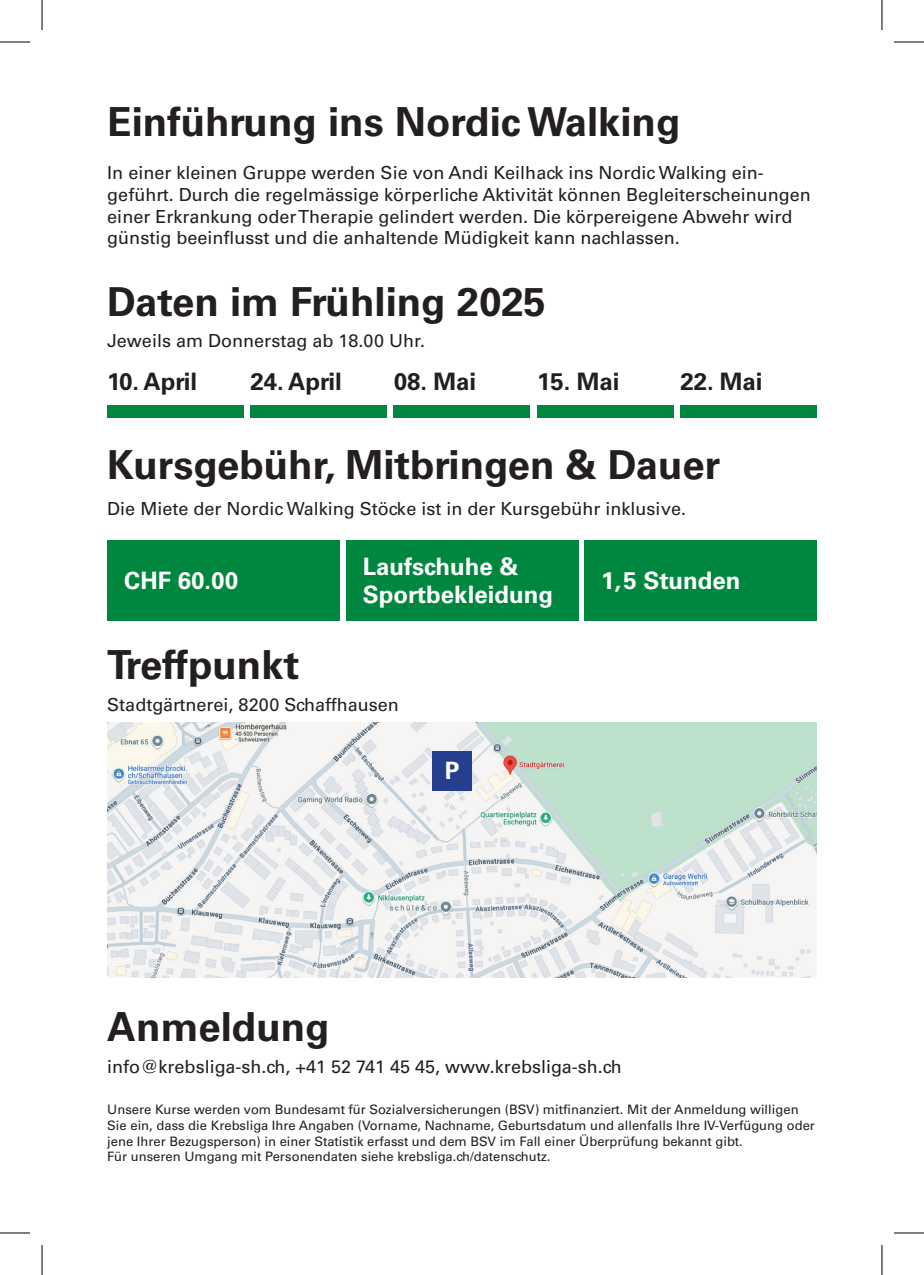
<style>
.page{position:relative;width:924px;height:1275px;background:#fff}
.page>*{position:absolute;margin:0;border:0;box-sizing:border-box;transform-origin:0 0}
.t1{font:700 40px "Univers LT Std";color:#231f20}
.t2{font:700 24px/28.8px "Univers LT Std";color:#fff}
.t3{font:700 24px "Univers LT Std";color:#231f20}
.t4{font:700 24px "Univers 65";color:#fff}
.t5{font:18px/21.6px "Univers LT Std";color:#231f20}
.t6{font:13px/15.6px "Univers LT Std";color:#231f20}
</style>
<div class="page">
<div style="left:107px;top:540px;width:233px;height:80px;background:#00873f"></div>
<div style="left:345px;top:540px;width:233px;height:80px;background:#00873f"></div>
<div style="left:583px;top:540px;width:233px;height:80px;background:#00873f"></div>
<div style="left:107px;top:405px;width:136px;height:13px;background:#00873f"></div>
<div style="left:250px;top:405px;width:136px;height:13px;background:#00873f"></div>
<div style="left:393px;top:405px;width:137px;height:13px;background:#00873f"></div>
<div style="left:537px;top:405px;width:136px;height:13px;background:#00873f"></div>
<div style="left:680px;top:405px;width:136px;height:13px;background:#00873f"></div>
<img style="left:107px;top:722px;width:709px;height:255px">
<div style="left:432px;top:751px;width:39px;height:39px;background:#253f8e"></div>
<hr style="left:0;top:42px;width:30px;height:1px;background:#000">
<hr style="left:893px;top:42px;width:30px;height:1px;background:#000">
<hr style="left:0;top:1232px;width:30px;height:1px;background:#000">
<hr style="left:893px;top:1232px;width:30px;height:1px;background:#000">
<hr style="left:42px;top:0;width:1px;height:30px;background:#000">
<hr style="left:42px;top:1245px;width:1px;height:30px;background:#000">
<hr style="left:881px;top:0;width:1px;height:30px;background:#000">
<hr style="left:881px;top:1245px;width:1px;height:30px;background:#000">
<h1 class="t1" style="left:107px;top:99px;width:574px">Einführung ins Nordic Walking</h1>
<p class="t5" style="left:107px;top:162px;width:704px">In einer kleinen Gruppe werden Sie von Andi Keilhack ins Nordic Walking ein&shy;geführt. Durch die regelmässige körperliche Aktivität können Begleiterscheinungen einer Erkrankung oder Therapie gelindert werden. Die körpereigene Abwehr wird günstig beeinflusst und die anhaltende Müdigkeit kann nachlassen.</p>
<h1 class="t1" style="left:107px;top:278px;width:440px">Daten im Frühling 2025</h1>
<p class="t5" style="left:107px;top:330px;width:319px">Jeweils am Donnerstag ab 18.00 Uhr.</p>
<h2 class="t3" style="left:107px;top:367px;width:91px">10. April</h2>
<h2 class="t3" style="left:250px;top:367px;width:93px">24. April</h2>
<h2 class="t3" style="left:393px;top:367px;width:84px">08. Mai</h2>
<h2 class="t3" style="left:537px;top:367px;width:84px">15. Mai</h2>
<h2 class="t3" style="left:680px;top:367px;width:84px">22. Mai</h2>
<h1 class="t1" style="left:107px;top:442px;width:614px">Kursgebühr, Mitbringen &amp; Dauer</h1>
<p class="t5" style="left:107px;top:498px;width:580px">Die Miete der Nordic Walking Stöcke ist in der Kursgebühr inklusive.</p>
<h2 class="t2" style="left:124px;top:566px;width:115px">CHF 60.00</h2>
<h1 class="t1" style="left:107px;top:641px;width:193px">Treffpunkt</h1>
<h2 class="t2" style="left:362px;top:552px;width:192px">Laufschuhe &amp;<br>Sportbekleidung</h2>
<p class="t5" style="left:107px;top:693px;width:293px">Stadtgärtnerei, 8200 Schaffhausen</p>
<h2 class="t4" style="left:444px;top:755px;width:16px">P</h2>
<h2 class="t2" style="left:600px;top:566px;width:141px">1,5 Stunden</h2>
<h1 class="t1" style="left:107px;top:1003px;width:224px">Anmeldung</h1>
<p class="t5" style="left:107px;top:1055px;width:516px">info@krebsliga-sh.ch, +41 52 741 45 45, www.krebsliga-sh.ch</p>
<p class="t6" style="left:107px;top:1102px;width:708px">Unsere Kurse werden vom Bundesamt für Sozialversicherungen (BSV) mitfinanziert. Mit der Anmeldung willigen Sie ein, dass die Krebsliga Ihre Angaben (Vorname, Nachname, Geburtsdatum und allenfalls Ihre IV-Verfügung oder jene Ihrer Bezugsperson) in einer Statistik erfasst und dem BSV im Fall einer Überprüfung bekannt gibt.<br>Für unseren Umgang mit Personendaten siehe krebsliga.ch/datenschutz.</p>
</div>
